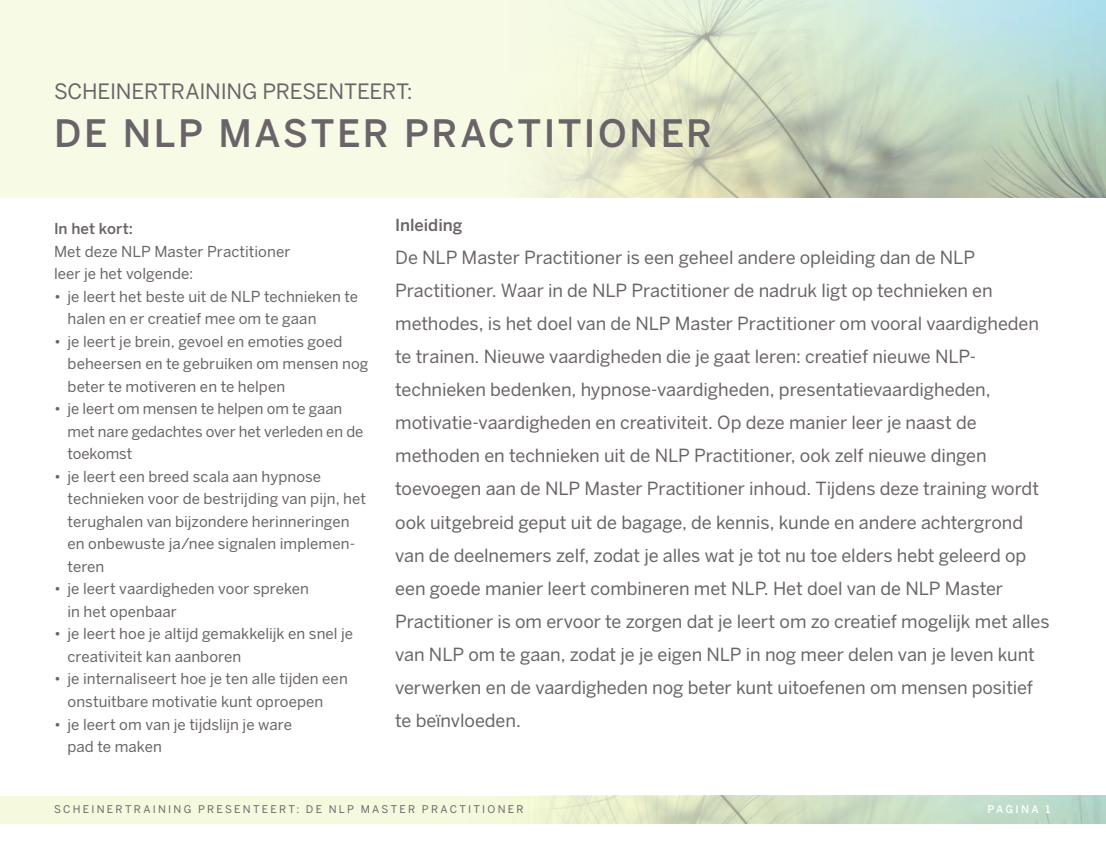
<style>
.page{position:relative;width:1106px;height:851px;background:#fff}
.page>*{position:absolute;margin:0;border:0;box-sizing:border-box;transform-origin:0 0}
.t1{font:500 37.5px "Benton Sans";letter-spacing:.065em;color:#6a6469}
.t2{font:21px "Benton Sans";letter-spacing:-.01em;color:#6a6469}
.t3{font:18px/33px "Benton Sans";letter-spacing:-.005em;color:#6a6469}
.t4{font:500 16.5px "Benton Sans";color:#6a6469}
.t5{font:15px/22.5px "Benton Sans";letter-spacing:.005em;color:#6a6469}
.t6{font:500 15px "Benton Sans";letter-spacing:.005em;color:#6a6469}
.t7{font:10.5px "Benton Sans";letter-spacing:.215em;color:#6a6469}
.t8{font:500 10.5px "Benton Sans";letter-spacing:.215em;color:#fff}
</style>
<div class="page">
<div style="left:0;top:0;width:1106px;height:198px;background:#f7fbe6"></div>
<img style="left:536px;top:0;width:570px;height:198px">
<div style="left:0;top:795px;width:1106px;height:28px;background:#f5fadf"></div>
<img style="left:463px;top:795px;width:643px;height:28px">
<p class="t2" style="left:54px;top:79px;width:360px">SCHEINERTRAINING PRESENTEERT:</p>
<h1 class="t1" style="left:54px;top:111px;width:659px">DE NLP MASTER PRACTITIONER</h1>
<p class="t6" style="left:54px;top:220px;width:80px">In het kort:</p>
<p class="t5" style="left:54px;top:240px;width:238px">Met deze NLP Master Practitioner leer je het volgende:</p>
<p class="t5" style="left:68px;top:285px;width:292px;text-indent:-14px">• je leert het beste uit de NLP technieken te halen en er creatief mee om te gaan</p>
<p class="t5" style="left:68px;top:330px;width:302px;text-indent:-14px">• je leert je brein, gevoel en emoties goed beheersen en te gebruiken om mensen nog beter te motiveren en te helpen</p>
<p class="t5" style="left:68px;top:397px;width:297px;text-indent:-14px">• je leert om mensen te helpen om te gaan met nare gedachtes over het verleden en de toekomst</p>
<p class="t5" style="left:67px;top:465px;width:300px;text-indent:-13px">• je leert een breed scala aan hypnose technieken voor de bestrijding van pijn, het terughalen van bijzondere herinneringen en onbewuste ja/nee signalen implemen&shy;teren</p>
<p class="t5" style="left:67px;top:577px;width:243px;text-indent:-14px">• je leert vaardigheden voor spreken in het openbaar</p>
<p class="t5" style="left:67px;top:622px;width:287px;text-indent:-14px">• je leert hoe je altijd gemakkelijk en snel je creativiteit kan aanboren</p>
<p class="t5" style="left:67px;top:667px;width:282px;text-indent:-14px">• je internaliseert hoe je ten alle tijden een onstuitbare motivatie kunt oproepen</p>
<p class="t5" style="left:67px;top:712px;width:226px;text-indent:-14px">• je leert om van je tijdslijn je ware pad te maken</p>
<p class="t4" style="left:395px;top:215px;width:69px">Inleiding</p>
<p class="t3" style="left:395px;top:241px;width:656px">De NLP Master Practitioner is een geheel andere opleiding dan de NLP Practitioner. Waar in de NLP Practitioner de nadruk ligt op technieken en methodes, is het doel van de NLP Master Practitioner om vooral vaardigheden te trainen. Nieuwe vaardigheden die je gaat leren: creatief nieuwe NLP&shy;technieken bedenken, hypnose-vaardigheden, presentatievaardigheden, motivatie-vaardigheden en creativiteit. Op deze manier leer je naast de methoden en technieken uit de NLP Practitioner, ook zelf nieuwe dingen toevoegen aan de NLP Master Practitioner inhoud. Tijdens deze training wordt ook uitgebreid geput uit de bagage, de kennis, kunde en andere achtergrond van de deelnemers zelf, zodat je alles wat je tot nu toe elders hebt geleerd op een goede manier leert combineren met NLP. Het doel van de NLP Master Practitioner is om ervoor te zorgen dat je leert om zo creatief mogelijk met alles van NLP om te gaan, zodat je je eigen NLP in nog meer delen van je leven kunt verwerken en de vaardigheden nog beter kunt uitoefenen om mensen positief te beïnvloeden.</p>
<p class="t7" style="left:54px;top:803px;width:471px">SCHEINERTRAINING PRESENTEERT: DE NLP MASTER PRACTITIONER</p>
<p class="t8" style="left:987px;top:803px;width:64px">PAGINA 1</p>
</div>
